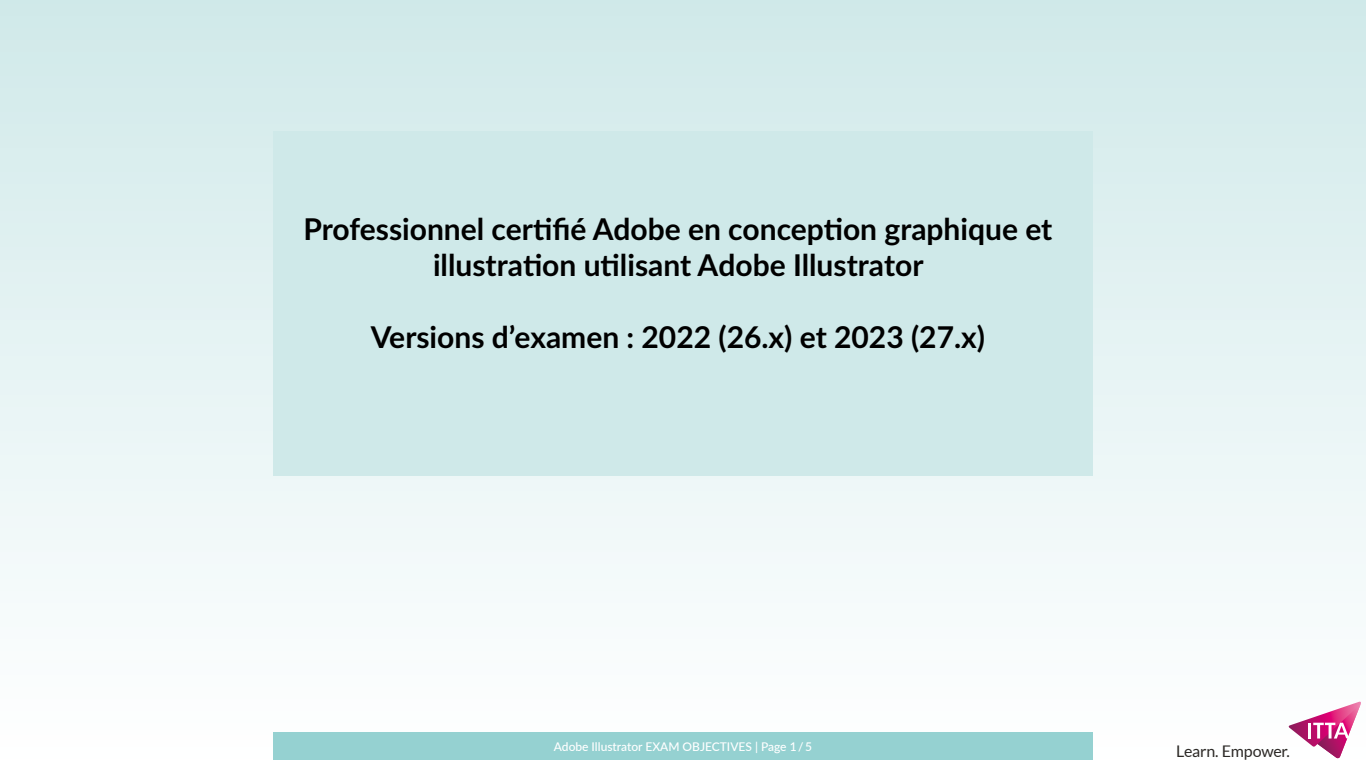
<style>
.page{position:relative;width:1366px;height:768px;background:#fff}
.page>*{position:absolute;margin:0;border:0;box-sizing:border-box;transform-origin:0 0}
.titre{font:700 30px/36px "Lato";color:#000;text-align:center}
.t1{font:16px "Lato";letter-spacing:-.015em;color:#2c2926}
.t2{font:500 12px "Lato";color:#fff}
</style>
<div class="page">
<div style="left:0;top:0;width:1366px;height:768px;background:linear-gradient(to bottom,#d0e9e9,#fff)"></div>
<svg style="left:1288px;top:702px;width:73px;height:57px"></svg>
<div style="left:273px;top:174px;width:820px;height:302px;background:#cfe9e9"></div>
<div style="left:273px;top:732px;width:820px;height:28px;background:#95d1d1"></div>
<div style="left:273px;top:131px;width:820px;height:302px;background:#cfe9e9"></div>
<p class="titre" style="left:304px;top:210px;width:750px">Professionnel certifié Adobe en conception graphique et illustration utilisant Adobe Illustrator</p>
<p class="titre" style="left:371px;top:318px;width:616px">Versions d’examen : 2022 (26.x) et 2023 (27.x)</p>
<p class="t2" style="left:554px;top:738px;width:260px">Adobe Illustrator EXAM OBJECTIVES | Page 1 / 5</p>
<p class="t1" style="left:1176px;top:742px;width:115px">Learn. Empower.</p>
</div>
